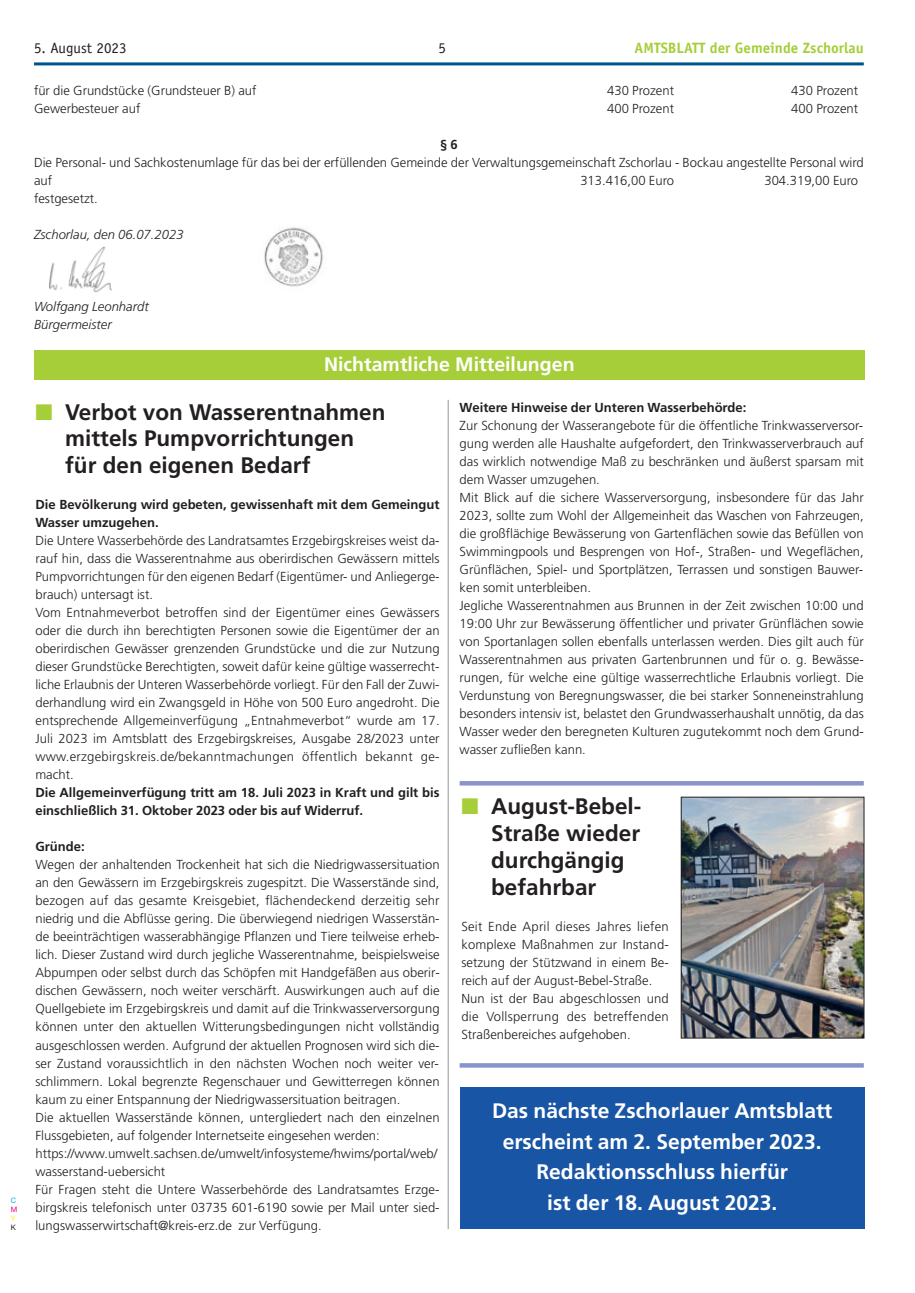
<style>
.page{position:relative;width:915px;height:1293px;background:#fff}
.page>*{position:absolute;margin:0;border:0;box-sizing:border-box;transform-origin:0 0}
.t1{font:700 22.5px/27px "Frutiger";color:#231f20}
.t2{font:700 21px/30.6px "Frutiger";color:#fff;text-align:center}
.t3{font:700 19.5px "Frutiger";color:#fff}
.t4{font:700 15px "Officina Sans";color:#a6ce39}
.t5{font:15px "Officina Sans";color:#231f20}
.t6{font:300 13.05px/18px "Frutiger";color:#231f20}
.t7{font:700 13.05px/18px "Frutiger";color:#231f20}
.t8{font:italic 300 13.05px/18px "Frutiger";color:#231f20}
.t9{font:7.5px "Helvetica Neue";color:#00aeef}
.t10{font:7.5px "Helvetica Neue";color:#ed028c}
.t11{font:7.5px "Helvetica Neue";color:#fff101}
.t12{font:7.5px "Helvetica Neue";color:#231f20}
.s1{color:#a6ce39}
</style>
<div class="page">
<img style="left:49px;top:246px;width:63px;height:46px">
<hr style="left:34px;top:62px;width:829px;height:3px;background:#00548e">
<img style="left:258px;top:223px;width:69px;height:69px;border-radius:50%">
<hr style="left:459px;top:781px;width:404px;height:4px;background:#8994ca">
<svg style="left:459px;top:1063px;width:404px;height:4px;background:#8d98cc"></svg>
<div style="left:34px;top:350px;width:830px;height:30px;background:#a6ce39"></div>
<img style="left:682px;top:799px;width:180px;height:237px">
<div style="left:680px;top:797px;width:184px;height:241px;border:1px solid #231f20"></div>
<hr style="left:447px;top:400px;width:1px;height:829px;background:#939598">
<div style="left:460px;top:1087px;width:404px;height:142px;background:#1855a5"></div>
<p class="t5" style="left:34px;top:43px;width:94px">5. August 2023</p>
<p class="t5" style="left:438px;top:43px;width:9px">5</p>
<p class="t4" style="left:634px;top:43px;width:231px">AMTSBLATT der Gemeinde Zschorlau</p>
<p class="t6" style="left:34px;top:82px;width:224px">für die Grundstücke (Grundsteuer B) auf</p>
<p class="t6" style="left:607px;top:82px;width:68px">430 Prozent</p>
<p class="t6" style="left:791px;top:82px;width:68px">430 Prozent</p>
<p class="t6" style="left:34px;top:100px;width:108px">Gewerbesteuer auf</p>
<p class="t6" style="left:607px;top:100px;width:68px">400 Prozent</p>
<p class="t6" style="left:791px;top:100px;width:68px">400 Prozent</p>
<p class="t7" style="left:440px;top:136px;width:19px">§ 6</p>
<p class="t6" style="left:34px;top:154px;width:831px">Die Personal- und Sachkostenumlage für das bei der erfüllenden Gemeinde der Verwaltungsgemeinschaft Zschorlau - Bockau angestellte Personal wird auf</p>
<p class="t6" style="left:580px;top:172px;width:95px">313.416,00 Euro</p>
<p class="t6" style="left:764px;top:172px;width:95px">304.319,00 Euro</p>
<p class="t6" style="left:34px;top:190px;width:65px">festgesetzt.</p>
<p class="t8" style="left:34px;top:226px;width:151px">Zschorlau, den 06.07.2023</p>
<p class="t9" style="left:11px;top:1197px;width:7px">C</p>
<p class="t10" style="left:11px;top:1206px;width:8px">M</p>
<p class="t11" style="left:11px;top:1215px;width:6px">Y</p>
<p class="t12" style="left:11px;top:1224px;width:7px">K</p>
<p class="t8" style="left:34px;top:298px;width:116px">Wolfgang Leonhardt<br>Bürgermeister</p>
<h3 class="t3" style="left:324px;top:356px;width:252px">Nichtamtliche Mitteilungen</h3>
<h1 class="t1" style="left:65px;top:400px;width:322px;text-indent:-30px"><span class="s1">■</span> Verbot von Wasserentnahmen mittels Pumpvorrichtungen für den eigenen Bedarf</h1>
<p class="t7" style="left:35px;top:497px;width:405px">Die Bevölkerung wird gebeten, gewissenhaft mit dem Gemeingut<br>Wasser umzugehen.</p>
<p class="t6" style="left:35px;top:533px;width:405px">Die Untere Wasserbehörde des Landratsamtes Erzgebirgskreises weist da&shy;rauf hin, dass die Wasserentnahme aus oberirdischen Gewässern mittels Pumpvorrichtungen für den eigenen Bedarf (Eigentümer- und Anliegerge&shy;brauch) untersagt ist.<br>Vom Entnahmeverbot betroffen sind der Eigentümer eines Gewässers oder die durch ihn berechtigten Personen sowie die Eigentümer der an oberirdischen Gewässer grenzenden Grundstücke und die zur Nutzung dieser Grundstücke Berechtigten, soweit dafür keine gültige wasserrecht&shy;liche Erlaubnis der Unteren Wasserbehörde vorliegt. Für den Fall der Zuwi&shy;derhandlung wird ein Zwangsgeld in Höhe von 500 Euro angedroht. Die entsprechende Allgemeinverfügung „Entnahmeverbot“ wurde am 17.<br>Juli 2023 im Amtsblatt des Erzgebirgskreises, Ausgabe 28/2023 unter www.erzgebirgskreis.de/bekanntmachungen öffentlich bekannt ge&shy;macht.</p>
<p class="t7" style="left:35px;top:785px;width:405px">Die Allgemeinverfügung tritt am 18. Juli 2023 in Kraft und gilt bis einschließlich 31. Oktober 2023 oder bis auf Widerruf.</p>
<p class="t7" style="left:35px;top:839px;width:51px">Gründe:</p>
<p class="t6" style="left:35px;top:857px;width:406px">Wegen der anhaltenden Trockenheit hat sich die Niedrigwassersituation an den Gewässern im Erzgebirgskreis zugespitzt. Die Wasserstände sind, bezogen auf das gesamte Kreisgebiet, flächendeckend derzeitig sehr niedrig und die Abflüsse gering. Die überwiegend niedrigen Wasserstän&shy;de beeinträchtigen wasserabhängige Pflanzen und Tiere teilweise erheb&shy;lich. Dieser Zustand wird durch jegliche Wasserentnahme, beispielsweise Abpumpen oder selbst durch das Schöpfen mit Handgefäßen aus oberir&shy;dischen Gewässern, noch weiter verschärft. Auswirkungen auch auf die Quellgebiete im Erzgebirgskreis und damit auf die Trinkwasserversorgung können unter den aktuellen Witterungsbedingungen nicht vollständig ausgeschlossen werden. Aufgrund der aktuellen Prognosen wird sich die&shy;ser Zustand voraussichtlich in den nächsten Wochen noch weiter ver&shy;schlimmern. Lokal begrenzte Regenschauer und Gewitterregen können kaum zu einer Entspannung der Niedrigwassersituation beitragen.<br>Die aktuellen Wasserstände können, untergliedert nach den einzelnen Flussgebieten, auf folgender Internetseite eingesehen werden: https://www.umwelt.sachsen.de/umwelt/infosysteme/hwims/portal/web/ wasserstand-uebersicht<br>Für Fragen steht die Untere Wasserbehörde des Landratsamtes Erzge&shy;birgskreis telefonisch unter 03735 601-6190 sowie per Mail unter sied&shy;lungswasserwirtschaft@kreis-erz.de zur Verfügung.</p>
<p class="t7" style="left:459px;top:400px;width:288px">Weitere Hinweise der Unteren Wasserbehörde:</p>
<p class="t6" style="left:459px;top:418px;width:405px">Zur Schonung der Wasserangebote für die öffentliche Trinkwasserversor&shy;gung werden alle Haushalte aufgefordert, den Trinkwasserverbrauch auf das wirklich notwendige Maß zu beschränken und äußerst sparsam mit dem Wasser umzugehen.<br>Mit Blick auf die sichere Wasserversorgung, insbesondere für das Jahr 2023, sollte zum Wohl der Allgemeinheit das Waschen von Fahrzeugen, die großflächige Bewässerung von Gartenflächen sowie das Befüllen von Swimmingpools und Besprengen von Hof-, Straßen- und Wegeflächen, Grünflächen, Spiel- und Sportplätzen, Terrassen und sonstigen Bauwer&shy;ken somit unterbleiben.<br>Jegliche Wasserentnahmen aus Brunnen in der Zeit zwischen 10:00 und 19:00 Uhr zur Bewässerung öffentlicher und privater Grünflächen sowie von Sportanlagen sollen ebenfalls unterlassen werden. Dies gilt auch für Wasserentnahmen aus privaten Gartenbrunnen und für o. g. Bewässe&shy;rungen, für welche eine gültige wasserrechtliche Erlaubnis vorliegt. Die Verdunstung von Beregnungswasser, die bei starker Sonneneinstrahlung besonders intensiv ist, belastet den Grundwasserhaushalt unnötig, da das Wasser weder den beregneten Kulturen zugutekommt noch dem Grund&shy;wasser zufließen kann.</p>
<h1 class="t1" style="left:491px;top:794px;width:151px;text-indent:-30px"><span class="s1">■</span> August-Bebel-<br>Straße wieder durchgängig befahrbar</h1>
<p class="t6" style="left:461px;top:918px;width:209px">Seit Ende April dieses Jahres liefen komplexe Maßnahmen zur Instand&shy;setzung der Stütz wand in einem Be&shy;reich auf der August-Bebel-Straße.<br>Nun ist der Bau abgeschlossen und die Vollsperrung des betreffenden Straßenbereiches aufgehoben.</p>
<h2 class="t2" style="left:492px;top:1097px;width:342px">Das nächste Zschorlauer Amtsblatt erscheint am 2. September 2023.<br>Redaktionsschluss hierfür<br>ist der 18. August 2023.</h2>
</div>
